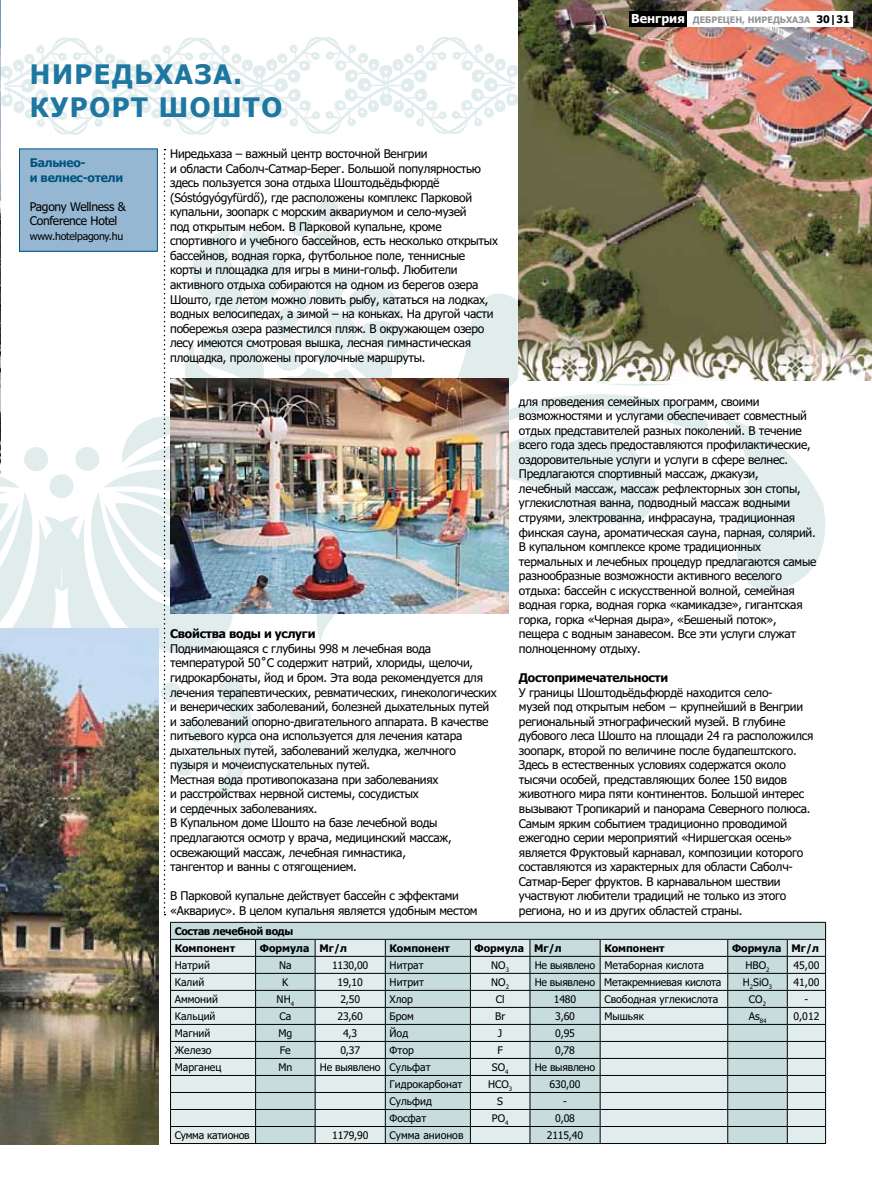
<style>
.page{position:relative;width:872px;height:1191px;background:#fff}
.page>*{position:absolute;margin:0;border:0;box-sizing:border-box;transform-origin:0 0}
.t1{font:700 27px/32.4px "Tahoma";letter-spacing:.06em;color:#1e77a0}
.t2{font:12px/14.5px "Tahoma";letter-spacing:-.02em;color:#000}
.t3{font:700 12px "Tahoma";letter-spacing:-.02em;color:#000}
.t4{font:700 12px/14.4px "Tahoma";letter-spacing:-.02em;color:#005480}
.t5{font:10.5px "Tahoma";color:#000}
.t6{font:700 10.5px "Tahoma";color:#000}
.t7{font:10.5px "Tahoma";letter-spacing:-.02em;color:#000}
.t8{font:10.5px "Tahoma";letter-spacing:-.025em;color:#000}
.t9{font:700 10.5px/16.8px "Tahoma";letter-spacing:-.03em;color:#000}
.t10{font:700 9px "Tahoma";color:#939598}
.s1{font-size:12.45px;color:#fff}
.s2{font-size:10.5px;color:#000}
</style>
<div class="page">
<svg style="left:1px;top:28px;width:518px;height:115px"></svg>
<img style="left:519px;top:0;width:353px;height:381px">
<hr style="left:170px;top:1143px;width:656px;height:1px;background:#000">
<div style="left:629px;top:11px;width:58px;height:16px;background:#000"></div>
<div style="left:687px;top:11px;width:165px;height:16px;background:#fff"></div>
<img style="left:0;top:0;width:1px;height:393px">
<img style="left:0;top:149px;width:838px;height:994px">
<img style="left:0;top:393px;width:1px;height:84px">
<h1 class="t1" style="left:30px;top:57px;width:254px">НИРЕДЬХАЗА.<br>КУРОРТ ШОШТО</h1>
<p class="t4" style="left:30px;top:155px;width:95px">Бальнео-<br>и велнес-отели</p>
<p class="t2" style="left:30px;top:198px;width:98px">Pagony Wellness &amp;<br>Conference Hotel</p>
<p class="t7" style="left:30px;top:229px;width:95px">www.hotelpagony.hu</p>
<p class="t2" style="left:170px;top:146px;width:329px">Ниредьхаза – важный центр восточной Венгрии<br>и области Саболч-Сатмар-Берег. Большой популярностью здесь пользуется зона отдыха Шоштодьёдьфюрдё (Sóstógyógyfürdő), где расположены комплекс Парковой купальни, зоопарк с морским аквариумом и село-музей<br>под открытым небом. В Парковой купальне, кроме спортивного и учебного бассейнов, есть несколько открытых бассейнов, водная горка, футбольное поле, теннисные корты и площадка для игры в мини-гольф. Любители активного отдыха собираются на одном из берегов озера Шошто, где летом можно ловить рыбу, кататься на лодках, водных велосипедах, а зимой – на коньках. На другой части побережья озера разместился пляж. В окружающем озеро лесу имеются смотровая вышка, лесная гимнастическая площадка, проложены прогулочные маршруты.</p>
<p class="t3" style="left:170px;top:625px;width:147px">Свойства воды и услуги</p>
<p class="t2" style="left:170px;top:640px;width:328px">Поднимающаяся с глубины 998 м лечебная вода температурой 50˚C содержит натрий, хлориды, щелочи, гидрокарбонаты, йод и бром. Эта вода рекомендуется для лечения терапевтических, ревматических, гинекологических и венерических заболеваний, болезней дыхательных путей и заболеваний опорно-двигательного аппарата. В качестве питьевого курса она используется для лечения катара дыхательных путей, заболеваний желудка, желчного пузыря и мочеиспускательных путей.<br>Местная вода противопоказана при заболеваниях<br>и расстройствах нервной системы, сосудистых<br>и сердечных заболеваниях.<br>В Купальном доме Шошто на базе лечебной воды предлагаются осмотр у врача, медицинский массаж, освежающий массаж, лечебная гимнастика,<br>тангентор и ванны с отягощением.</p>
<p class="t2" style="left:170px;top:888px;width:309px">В Парковой купальне действует бассейн с эффектами «Аквариус». В целом купальня является удобным местом</p>
<p class="t10" style="left:631px;top:13px;width:220px"><span class="s1">Венгрия</span> ДЕБРЕЦЕН, НИРЕДЬХАЗА <span class="s2">30|31</span></p>
<p class="t2" style="left:519px;top:393px;width:299px">для проведения семейных программ, своими возможностями и услугами обеспечивает совместный отдых представителей разных поколений. В течение всего года здесь предоставляются профилактические, оздоровительные услуги и услуги в сфере велнес.<br>Предлагаются спортивный массаж, джакузи,<br>лечебный массаж, массаж рефлекторных зон стопы, углекислотная ванна, подводный массаж водными струями, электрованна, инфрасауна, традиционная финская сауна, ароматическая сауна, парная, солярий.<br>В купальном комплексе кроме традиционных термальных и лечебных процедур предлагаются самые разнообразные возможности активного веселого отдыха: бассейн с искусственной волной, семейная водная горка, водная горка «камикадзе», гигантская горка, горка «Черная дыра», «Бешеный поток», пещера с водным занавесом. Все эти услуги служат полноценному отдыху.</p>
<p class="t3" style="left:519px;top:669px;width:151px">Достопримечательности</p>
<p class="t2" style="left:519px;top:684px;width:296px">У границы Шоштодьёдьфюрдё находится село-<br>музей под открытым небом − крупнейший в Венгрии региональный этнографический музей. В глубине дубового леса Шошто на площади 24 га расположился зоопарк, второй по величине после будапештского.<br>Здесь в естественных условиях содержатся около тысячи особей, представляющих более 150 видов животного мира пяти континентов. Большой интерес вызывают Тропикарий и панорама Северного полюса.<br>Самым ярким событием традиционно проводимой ежегодно серии мероприятий «Ниршегская осень» является Фруктовый карнавал, композиции которого составляются из характерных для области Саболч-Сатмар-Берег фруктов. В карнавальном шествии участвуют любители традиций не только из этого региона, но и из других областей страны.</p>
<p class="t9" style="left:175px;top:922px;width:120px">Состав лечебной воды<br>Компонент</p>
<p class="t6" style="left:260px;top:940px;width:89px">Формула Мг/л</p>
<p class="t6" style="left:389px;top:940px;width:62px">Компонент</p>
<p class="t6" style="left:474px;top:940px;width:89px">Формула Мг/л</p>
<p class="t6" style="left:604px;top:940px;width:62px">Компонент</p>
<p class="t6" style="left:732px;top:940px;width:89px">Формула Мг/л</p>
<p class="t5" style="left:175px;top:958px;width:37px">Натрий</p>
<p class="t5" style="left:279px;top:958px;width:14px">Na</p>
<p class="t5" style="left:332px;top:958px;width:38px">1130,00</p>
<p class="t5" style="left:389px;top:958px;width:36px">Нитрат</p>
<p class="t5" style="left:491px;top:958px;width:19px">NO<sub>3</sub></p>
<p class="t5" style="left:535px;top:958px;width:171px">Не выявлено Метаборная кислота</p>
<p class="t5" style="left:745px;top:958px;width:26px">HBO<sub>2</sub></p>
<p class="t5" style="left:793px;top:958px;width:28px">45,00</p>
<p class="t5" style="left:175px;top:975px;width:31px">Калий</p>
<p class="t5" style="left:282px;top:975px;width:8px">K</p>
<p class="t5" style="left:337px;top:975px;width:27px">19,10</p>
<p class="t5" style="left:389px;top:975px;width:36px">Нитрит</p>
<p class="t5" style="left:491px;top:975px;width:19px">NO<sub>2</sub></p>
<p class="t8" style="left:535px;top:975px;width:188px">Не выявлено Метакремниевая кислота</p>
<p class="t5" style="left:743px;top:975px;width:31px">H<sub>2</sub>SiO<sub>3</sub></p>
<p class="t5" style="left:793px;top:975px;width:28px">41,00</p>
<p class="t5" style="left:175px;top:992px;width:45px">Аммоний</p>
<p class="t5" style="left:277px;top:992px;width:19px">NH<sub>4</sub></p>
<p class="t5" style="left:340px;top:992px;width:21px">2,50</p>
<p class="t5" style="left:389px;top:992px;width:25px">Хлор</p>
<p class="t5" style="left:496px;top:992px;width:10px">Cl</p>
<p class="t5" style="left:554px;top:992px;width:24px">1480</p>
<p class="t5" style="left:604px;top:992px;width:115px">Свободная углекислота</p>
<p class="t5" style="left:749px;top:992px;width:19px">CO<sub>2</sub></p>
<p class="t5" style="left:804px;top:992px;width:5px">-</p>
<p class="t5" style="left:175px;top:1009px;width:42px">Кальций</p>
<p class="t5" style="left:279px;top:1009px;width:13px">Ca</p>
<p class="t5" style="left:337px;top:1009px;width:27px">23,60</p>
<p class="t5" style="left:389px;top:1009px;width:26px">Бром</p>
<p class="t5" style="left:495px;top:1009px;width:12px">Br</p>
<p class="t5" style="left:555px;top:1009px;width:21px">3,60</p>
<p class="t5" style="left:604px;top:1009px;width:41px">Мышьяк</p>
<p class="t5" style="left:748px;top:1009px;width:19px">As<sub>84</sub></p>
<p class="t5" style="left:793px;top:1009px;width:28px">0,012</p>
<p class="t5" style="left:175px;top:1026px;width:37px">Магний</p>
<p class="t5" style="left:278px;top:1026px;width:15px">Mg</p>
<p class="t5" style="left:343px;top:1026px;width:16px">4,3</p>
<p class="t5" style="left:389px;top:1026px;width:20px">Йод</p>
<p class="t5" style="left:498px;top:1026px;width:6px">J</p>
<p class="t5" style="left:555px;top:1026px;width:21px">0,95</p>
<p class="t5" style="left:175px;top:1043px;width:38px">Железо</p>
<p class="t5" style="left:280px;top:1043px;width:12px">Fe</p>
<p class="t5" style="left:340px;top:1043px;width:21px">0,37</p>
<p class="t5" style="left:389px;top:1043px;width:26px">Фтор</p>
<p class="t5" style="left:497px;top:1043px;width:7px">F</p>
<p class="t5" style="left:555px;top:1043px;width:21px">0,78</p>
<p class="t5" style="left:175px;top:1060px;width:48px">Марганец</p>
<p class="t5" style="left:278px;top:1060px;width:15px">Mn</p>
<p class="t7" style="left:320px;top:1060px;width:112px">Не выявлено Сульфат</p>
<p class="t5" style="left:492px;top:1060px;width:18px">SO<sub>4</sub></p>
<p class="t7" style="left:535px;top:1060px;width:62px">Не выявлено</p>
<p class="t5" style="left:389px;top:1077px;width:74px">Гидрокарбонат</p>
<p class="t5" style="left:488px;top:1077px;width:26px">HCO<sub>3</sub></p>
<p class="t5" style="left:549px;top:1077px;width:32px">630,00</p>
<p class="t5" style="left:389px;top:1094px;width:44px">Сульфид</p>
<p class="t5" style="left:497px;top:1094px;width:7px">S</p>
<p class="t5" style="left:563px;top:1094px;width:5px">-</p>
<p class="t5" style="left:389px;top:1111px;width:38px">Фосфат</p>
<p class="t5" style="left:492px;top:1111px;width:18px">PO<sub>4</sub></p>
<p class="t5" style="left:555px;top:1111px;width:21px">0,08</p>
<p class="t8" style="left:175px;top:1128px;width:76px">Сумма катионов</p>
<p class="t5" style="left:332px;top:1128px;width:38px">1179,90</p>
<p class="t5" style="left:389px;top:1128px;width:75px">Сумма анионов</p>
<p class="t5" style="left:547px;top:1128px;width:38px">2115,40</p>
</div>
